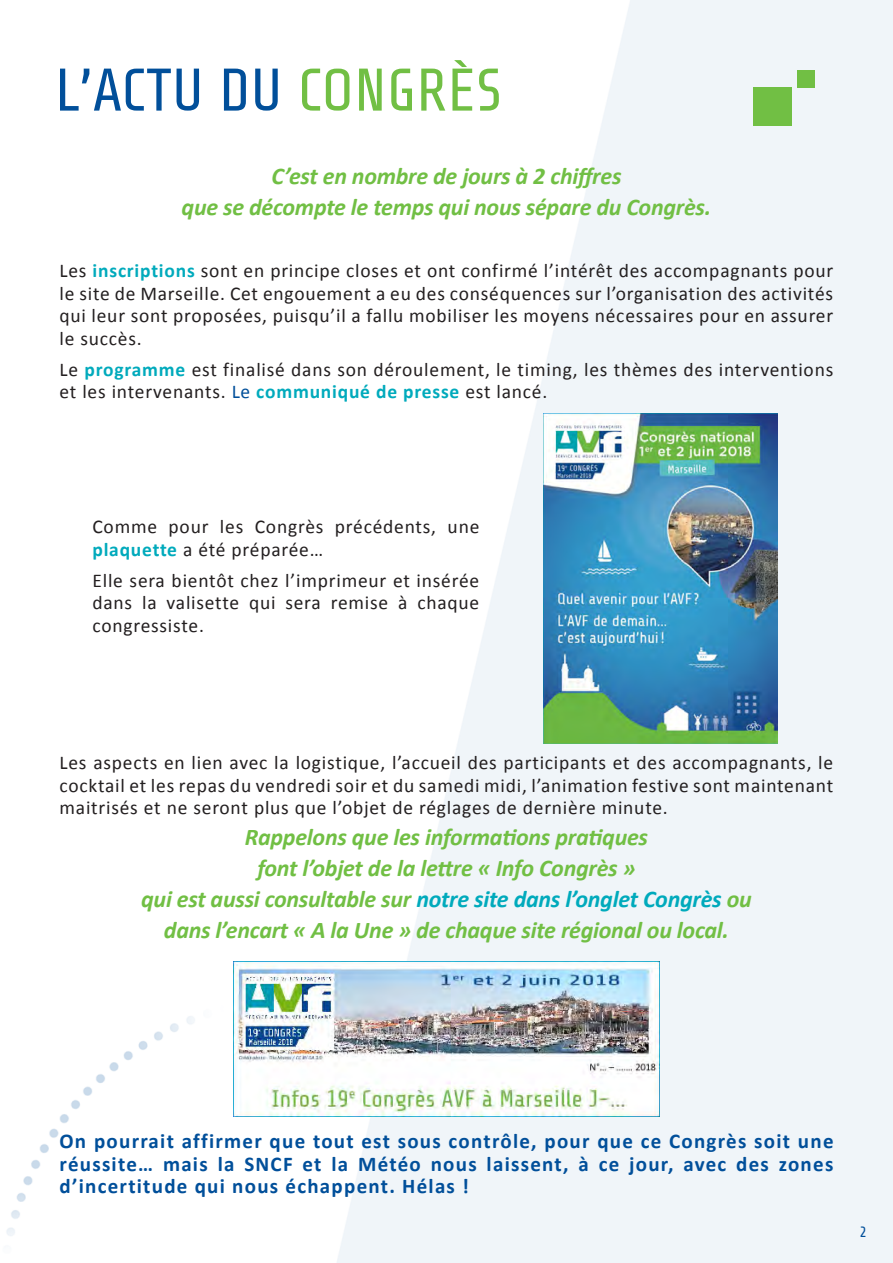
<style>
.page{position:relative;width:893px;height:1263px;background:#fff}
.page>*{position:absolute;margin:0;border:0;box-sizing:border-box;transform-origin:0 0}
.GROS_TITRE_vert{font:60px "Share Tech";color:#014f9a}
.TEXTE_gras_vert{font:italic 700 24px "Calibri";letter-spacing:-.01em;color:#71bf44}
.TEXTE_gras_vert-2{font:italic 700 24px "Calibri";letter-spacing:-.01em;color:#00aabc}
.TEXTE{font:700 21px/22.5px "Calibri";letter-spacing:.06em;color:#014f9a;text-align:justify}
.TEXTE-2{font:19.5px/22.5px "Calibri";letter-spacing:.04em;color:#231f20;text-align:justify}
.t1{font:15px "Share Tech";color:#014f9a}
.s1{color:#71bf44}
.s2{font-weight:700;color:#00aabc}
.s3{color:#014f9a}
</style>
<div class="page">
<img style="left:6px;top:0;width:887px;height:1263px">
<div style="left:754px;top:87px;width:38px;height:39px;background:#71bf44"></div>
<div style="left:797px;top:70px;width:17px;height:17px;background:#71bf44"></div>
<img style="left:234px;top:961px;width:425px;height:156px">
<img style="left:543px;top:413px;width:234px;height:330px">
<p class="GROS_TITRE_vert" style="left:55px;top:59px;width:449px">L’ACTU DU <span class="s1">CONGRÈS</span></p>
<p class="TEXTE_gras_vert" style="left:271px;top:161px;width:352px">C’est en nombre de jours à 2 chiffres</p>
<p class="TEXTE_gras_vert" style="left:182px;top:192px;width:531px">que se décompte le temps qui nous sépare du Congrès.</p>
<p class="TEXTE-2" style="left:60px;top:260px;width:775px">Les <span class="s2">inscriptions</span> sont en principe closes et ont confirmé l’intérêt des accompagnants pour le site de Marseille. Cet engouement a eu des conséquences sur l’organisation des activités qui leur sont proposées, puisqu’il a fallu mobiliser les moyens nécessaires pour en assurer le succès.</p>
<p class="TEXTE-2" style="left:60px;top:358px;width:775px">Le <span class="s2">programme</span> est finalisé dans son déroulement, le timing, les thèmes des interventions et les intervenants. <span class="s3">Le</span> <span class="s2">communiqué de presse</span> est lancé.</p>
<p class="TEXTE-2" style="left:92px;top:516px;width:388px">Comme pour les Congrès précédents, une <span class="s2">plaquette</span> a été préparée…</p>
<p class="TEXTE-2" style="left:92px;top:569px;width:388px">Elle sera bientôt chez l’imprimeur et insérée dans la valisette qui sera remise à chaque congressiste.</p>
<p class="TEXTE-2" style="left:60px;top:751px;width:775px">Les aspects en lien avec la logistique, l’accueil des participants et des accompagnants, le cocktail et les repas du vendredi soir et du samedi midi, l’animation festive sont maintenant maitrisés et ne seront plus que l’objet de réglages de dernière minute.</p>
<p class="TEXTE_gras_vert" style="left:245px;top:822px;width:405px">Rappelons que les informations pratiques</p>
<p class="TEXTE_gras_vert" style="left:257px;top:853px;width:380px">font l’objet de la lettre « Info Congrès »</p>
<p class="TEXTE_gras_vert-2" style="left:141px;top:884px;width:612px"><span class="s1">qui est aussi consultable sur</span> notre site dans l’onglet Congrès <span class="s1">ou</span></p>
<p class="TEXTE_gras_vert" style="left:164px;top:915px;width:567px">dans l’encart « A la Une » de chaque site régional ou local.</p>
<p class="TEXTE" style="left:60px;top:1130px;width:775px">On pourrait affirmer que tout est sous contrôle, pour que ce Congrès soit une réussite… mais la SNCF et la Météo nous laissent, à ce jour, avec des zones d’incertitude qui nous échappent. Hélas !</p>
<p class="t1" style="left:860px;top:1224px;width:9px">2</p>
</div>
